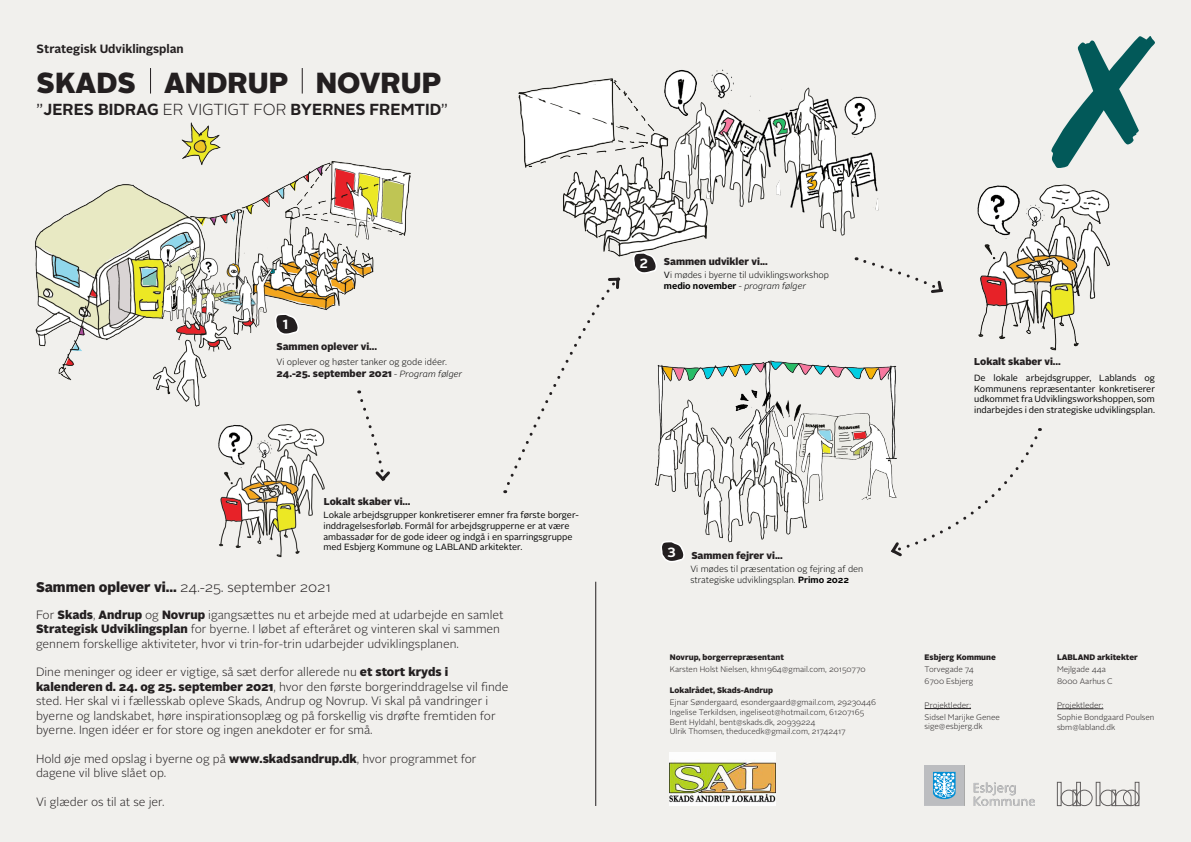
<style>
.page{position:relative;width:1191px;height:842px;background:#f1f0ed}
.page>*{position:absolute;margin:0;border:0;box-sizing:border-box;transform-origin:0 0}
.t1{font:900 29px "Alright Sans";color:#231f20}
.t2{font:700 16px "Alright Sans";color:#231f20}
.t3{font:300 14px "Alright Sans";color:#231f20}
.t4{font:700 13.3px "Alright Sans";color:#fff}
.t5{font:300 12px/14.4px "Alright Sans";color:#231f20}
.t6{font:700 12px "Alright Sans";color:#231f20}
.t7{font:900 10px "Alright Sans";color:#231f20}
.t8{font:9px/10.8px "Alright Sans";color:#000}
.t9{font:300 9px/10.8px "Alright Sans";color:#000}
.t10{font:italic 300 9px "Alright Sans";color:#000}
.t11{font:300 8px "Alright Sans";color:#231f20}
.t12{font:900 8px "Alright Sans";color:#231f20}
.s1{font-weight:400}
.s2{font-weight:300}
.s3{font-weight:300;font-style:italic;font-size:9px;color:#000}
.s4{font-weight:900}
.s5{font-weight:700;font-style:normal}
.s6{font-weight:700}
</style>
<div class="page">
<img style="left:756px;top:79px;width:124px;height:162px">
<img style="left:458px;top:60px;width:298px;height:200px">
<img style="left:664px;top:70px;width:74px;height:67px">
<img style="left:840px;top:82px;width:35px;height:55px">
<img style="left:650px;top:324px;width:260px;height:227px">
<svg style="left:150px;top:68px;width:1px;height:26px"></svg>
<svg style="left:302px;top:68px;width:1px;height:26px"></svg>
<hr style="left:595px;top:582px;width:1px;height:224px;background:#231f20">
<hr style="left:924px;top:708px;width:47px;height:1px;background:#231f20">
<hr style="left:1057px;top:708px;width:46px;height:1px;background:#231f20">
<img style="left:1px;top:117px;width:421px;height:307px">
<img style="left:148px;top:243px;width:127px;height:85px">
<svg style="left:274px;top:312px;width:26px;height:24px"></svg>
<svg style="left:659px;top:540px;width:26px;height:23px"></svg>
<svg style="left:632px;top:251px;width:26px;height:24px"></svg>
<svg style="left:1051px;top:36px;width:104px;height:132px;background:#9bbab8"></svg>
<div style="left:1060px;top:790px;width:17px;height:16px;border:1px solid #231f20;border-radius:50%"></div>
<div style="left:1076px;top:790px;width:16px;height:16px;border:1px solid #231f20;border-radius:50%"></div>
<div style="left:1099px;top:790px;width:17px;height:16px;border:1px solid #231f20;border-radius:50%"></div>
<svg style="left:1114px;top:789px;width:17px;height:17px"></svg>
<div style="left:1123px;top:790px;width:16px;height:16px;border:1px solid #231f20;border-radius:50%"></div>
<img style="left:924px;top:766px;width:110px;height:40px">
<img style="left:203px;top:414px;width:131px;height:145px">
<img style="left:958px;top:172px;width:164px;height:180px">
<img style="left:670px;top:752px;width:105px;height:54px">
<div style="left:358px;top:390px;width:35px;height:93px;background:#f1f0ed"></div>
<div style="left:856px;top:257px;width:88px;height:38px;background:#f1f0ed"></div>
<div style="left:888px;top:428px;width:152px;height:131px;background:#f1f0ed"></div>
<div style="left:504px;top:276px;width:117px;height:217px;background:#f1f0ed"></div>
<p class="t6" style="left:37px;top:40px;width:149px">Strategisk Udviklingsplan</p>
<p class="t1" style="left:37px;top:62px;width:407px">SKADS ANDRUP NOVRUP</p>
<p class="t2" style="left:37px;top:98px;width:413px"><span class="s1">”</span>JERES BIDRAG <span class="s2">ER VIGTIGT FOR</span> BYERNES FREMTID<span class="s1">”</span></p>
<p class="t4" style="left:283px;top:315px;width:7px">1</p>
<p class="t7" style="left:276px;top:339px;width:102px">Sammen oplever vi...</p>
<p class="t9" style="left:276px;top:356px;width:172px">Vi oplever og høster tanker og gode idéer.</p>
<p class="t7" style="left:276px;top:366px;width:187px">24.-25. september 2021 <span class="s3">- Program følger</span></p>
<p class="t7" style="left:324px;top:494px;width:88px">Lokalt skaber vi...</p>
<p class="t8" style="left:323px;top:510px;width:257px">Lokale arbejdsgrupper konkretiserer emner fra første borger&shy;inddragelsesforløb. Formål for arbejdsgrupperne er at være ambassadør for de gode ideer og indgå i en sparringsgruppe med Esbjerg Kommune og LABLAND arkitekter.</p>
<p class="t3" style="left:36px;top:578px;width:297px"><span class="s4">Sammen oplever vi...</span> 24.-25. september 2021</p>
<p class="t5" style="left:36px;top:608px;width:469px">For <span class="s4">Skads</span>, <span class="s4">Andrup</span> og <span class="s4">Novrup</span> igangsættes nu et arbejde med at udarbejde en samlet<br><span class="s4">Strategisk Udviklingsplan</span> for byerne. I løbet af efteråret og vinteren skal vi sammen gennem forskellige aktiviteter, hvor vi trin-for-trin udarbejder udviklingsplanen.</p>
<p class="t5" style="left:36px;top:665px;width:474px">Dine meninger og ideer er vigtige, så sæt derfor allerede nu <span class="s4">et stort kryds i kalenderen d. 24. og 25. september 2021</span>, hvor den første borgerinddragelse vil finde sted. Her skal vi i fællesskab opleve Skads, Andrup og Novrup. Vi skal på vandringer i byerne og landskabet, høre inspirationsoplæg og på forskellig vis drøfte fremtiden for byerne. Ingen idéer er for store og ingen anekdoter er for små.</p>
<p class="t5" style="left:36px;top:752px;width:442px">Hold øje med opslag i byerne og på <span class="s4">www.skadsandrup.dk</span>, hvor programmet for dagene vil blive slået op.</p>
<p class="t5" style="left:36px;top:795px;width:130px">Vi glæder os til at se jer.</p>
<p class="t4" style="left:639px;top:254px;width:10px">2</p>
<p class="t7" style="left:664px;top:254px;width:105px">Sammen udvikler vi...</p>
<p class="t9" style="left:664px;top:270px;width:167px"><span class="s1">V</span>i mødes i byerne til udviklingsworkshop</p>
<p class="t10" style="left:664px;top:280px;width:144px"><span class="s5">medio november</span> - program følger</p>
<p class="t7" style="left:974px;top:355px;width:88px">Lokalt skaber vi...</p>
<p class="t8" style="left:974px;top:372px;width:182px;text-align:justify">De lokale arbejdsgrupper, Lablands og Kommunens repræsentanter konkretiserer udkommet fra Udviklingsworkshoppen, som indarbejdes i den strategiske udviklingsplan.</p>
<p class="t4" style="left:667px;top:543px;width:10px">3</p>
<p class="t7" style="left:691px;top:548px;width:93px">Sammen fejrer vi...</p>
<p class="t9" style="left:690px;top:564px;width:174px">Vi mødes til præsentation og fejring af den strategiske udviklingsplan. <span class="s6">Primo 2022</span></p>
<p class="t12" style="left:670px;top:651px;width:116px">Novrup, borgerrepræsentant</p>
<p class="t11" style="left:670px;top:664px;width:197px">Karsten Holst Nielsen, khn1964@gmail.com, 20150770</p>
<p class="t12" style="left:670px;top:685px;width:105px">Lokalrådet, Skads-Andrup</p>
<p class="t11" style="left:670px;top:697px;width:208px">Ejnar Søndergaard, esondergaard@gmail.com, 29230446</p>
<p class="t11" style="left:670px;top:707px;width:196px">Ingelise Terkildsen, ingeliseot@hotmail.com, 61207165</p>
<p class="t11" style="left:670px;top:716px;width:147px">Bent Hyldahl, bent@skads.dk, 20939224</p>
<p class="t11" style="left:670px;top:726px;width:177px">Ulrik Thomsen, theducedk@gmail.com, 21742417</p>
<p class="t12" style="left:924px;top:651px;width:73px">Esbjerg Kommune</p>
<p class="t11" style="left:924px;top:664px;width:51px">Torvegade 74</p>
<p class="t11" style="left:924px;top:676px;width:50px">6700 Esbjerg</p>
<p class="t11" style="left:924px;top:700px;width:48px">Projektleder:</p>
<p class="t11" style="left:924px;top:712px;width:77px">Sidsel Marijke Genee</p>
<p class="t11" style="left:924px;top:721px;width:59px">sige@esbjerg.dk</p>
<p class="t12" style="left:1057px;top:651px;width:82px">LABLAND arkitekter</p>
<p class="t11" style="left:1057px;top:664px;width:50px">Mejlgade 44a</p>
<p class="t11" style="left:1057px;top:676px;width:57px">8000 Aarhus C</p>
<p class="t11" style="left:1057px;top:700px;width:48px">Projektleder:</p>
<p class="t11" style="left:1057px;top:712px;width:99px">Sophie Bondgaard Poulsen</p>
<p class="t11" style="left:1057px;top:721px;width:60px">sbm@labland.dk</p>
</div>
